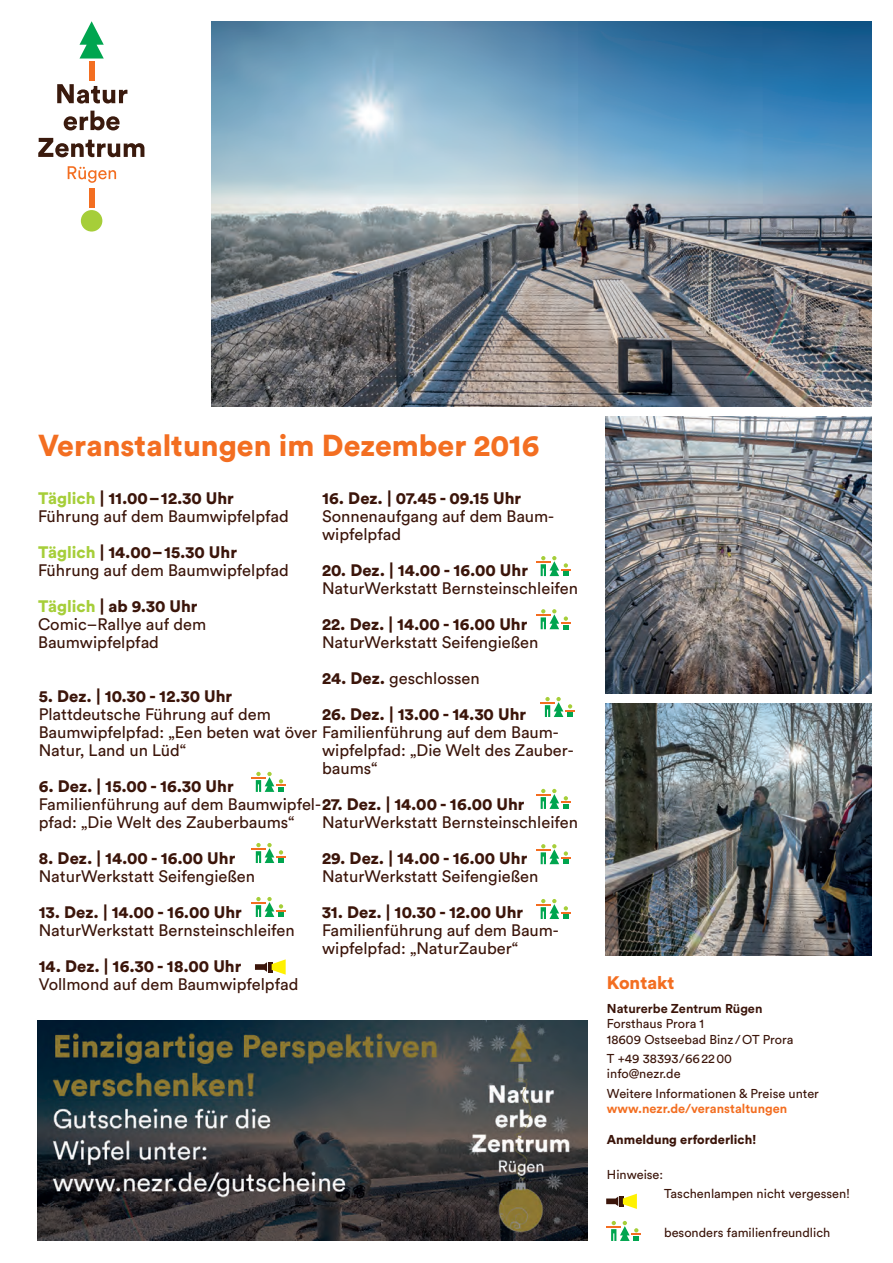
<style>
.page{position:relative;width:893px;height:1263px;background:#fff}
.page>*{position:absolute;margin:0;border:0;box-sizing:border-box;transform-origin:0 0}
.t1{font:900 30px "Circular Pro";color:#f36e21}
.t2{font:900 18px "Circular Pro";color:#f36e21}
.t3{font:16.5px/18px "Circular Pro";color:#3b150a}
.t4{font:900 16.5px "Circular Pro";color:#3b150a}
.t5{font:12.75px/15.3px "Circular Pro";color:#3b150a}
.t6{font:700 12.75px "Circular Pro";color:#f36e21}
.t7{font:900 12.75px "Circular Pro";color:#3b150a}
.t8{font:700 12.75px "Circular Pro";color:#3b150a}
.s1{font-weight:900;color:#a6ce39}
.s2{font-weight:900}
</style>
<div class="page">
<img style="left:211px;top:21px;width:661px;height:385px">
<img style="left:606px;top:417px;width:266px;height:276px">
<svg style="left:606px;top:1194px;width:31px;height:15px"></svg>
<svg style="left:255px;top:959px;width:31px;height:16px"></svg>
<img style="left:606px;top:704px;width:266px;height:251px">
<div style="left:89px;top:61px;width:5px;height:20px;background:#f36e21"></div>
<svg style="left:79px;top:21px;width:25px;height:38px"></svg>
<div style="left:89px;top:188px;width:5px;height:20px;background:#f36e21"></div>
<div style="left:81px;top:210px;width:21px;height:22px;background:#a6ce39;border-radius:50%"></div>
<svg style="left:57px;top:84px;width:70px;height:20px"></svg>
<svg style="left:64px;top:111px;width:56px;height:19px"></svg>
<svg style="left:38px;top:138px;width:106px;height:19px"></svg>
<svg style="left:68px;top:166px;width:48px;height:17px"></svg>
<svg style="left:251px;top:897px;width:35px;height:20px"></svg>
<svg style="left:536px;top:556px;width:34px;height:20px"></svg>
<svg style="left:607px;top:1221px;width:34px;height:20px"></svg>
<svg style="left:251px;top:772px;width:35px;height:20px"></svg>
<svg style="left:540px;top:697px;width:35px;height:20px"></svg>
<svg style="left:251px;top:843px;width:35px;height:20px"></svg>
<svg style="left:536px;top:609px;width:34px;height:20px"></svg>
<svg style="left:536px;top:844px;width:34px;height:20px"></svg>
<svg style="left:536px;top:899px;width:34px;height:20px"></svg>
<svg style="left:536px;top:789px;width:34px;height:20px"></svg>
<img style="left:38px;top:1020px;width:550px;height:221px">
<h1 class="t1" style="left:38px;top:424px;width:502px">Veranstaltungen im Dezember 2016</h1>
<p class="t3" style="left:38px;top:488px;width:252px"><span class="s1">Täglich</span> <span class="s2">| 11.00–12.30 Uhr<br></span>Führung auf dem Baumwipfelpfad</p>
<p class="t3" style="left:38px;top:542px;width:252px"><span class="s1">Täglich</span> <span class="s2">| 14.00–15.30 Uhr<br></span>Führung auf dem Baumwipfelpfad</p>
<p class="t3" style="left:38px;top:597px;width:170px"><span class="s1">Täglich</span> <span class="s2">| ab 9.30 Uhr<br></span>Comic–Rallye auf dem<br>Baumwipfelpfad</p>
<p class="t4" style="left:322px;top:487px;width:201px">16. Dez. | 07.45 - 09.15 Uhr</p>
<p class="t3" style="left:322px;top:507px;width:234px">Sonnenaufgang auf dem Baum&shy;wipfelpfad</p>
<p class="t4" style="left:322px;top:559px;width:207px">20. Dez. | 14.00 - 16.00 Uhr</p>
<p class="t3" style="left:322px;top:579px;width:257px">NaturWerkstatt Bernsteinschleifen</p>
<p class="t4" style="left:322px;top:613px;width:207px">22. Dez. | 14.00 - 16.00 Uhr</p>
<p class="t3" style="left:322px;top:633px;width:218px">NaturWerkstatt Seifengießen</p>
<p class="t3" style="left:322px;top:669px;width:159px"><span class="s2">24. Dez.</span> geschlossen</p>
<p class="t4" style="left:322px;top:703px;width:206px">26. Dez. | 13.00 - 14.30 Uhr</p>
<p class="t3" style="left:322px;top:741px;width:253px">wipfelpfad: „Die Welt des Zauber&shy;baums“</p>
<p class="t4" style="left:39px;top:685px;width:195px">5. Dez. | 10.30 - 12.30 Uhr</p>
<p class="t3" style="left:39px;top:704px;width:522px">Plattdeutsche Führung auf dem<br>Baumwipfelpfad: „Een beten wat över Familienführung auf dem Baum-<br>Natur, Land un Lüd“</p>
<p class="t3" style="left:39px;top:776px;width:487px"><span class="s2">6. Dez. | 15.00 - 16.30 Uhr<br></span>Familienführung auf dem Baumwipfel-<span class="s2">27. Dez. | 14.00 - 16.00 Uhr </span>pfad: „Die Welt des Zauberbaums“</p>
<p class="t4" style="left:39px;top:847px;width:198px">8. Dez. | 14.00 - 16.00 Uhr</p>
<p class="t3" style="left:39px;top:867px;width:218px">NaturWerkstatt Seifengießen</p>
<p class="t4" style="left:39px;top:901px;width:205px">13. Dez. | 14.00 - 16.00 Uhr</p>
<p class="t3" style="left:39px;top:921px;width:257px">NaturWerkstatt Bernsteinschleifen</p>
<p class="t4" style="left:39px;top:955px;width:204px">14. Dez. | 16.30 - 18.00 Uhr</p>
<p class="t3" style="left:39px;top:975px;width:261px">Vollmond auf dem Baumwipfelpfad</p>
<p class="t3" style="left:322px;top:813px;width:257px">NaturWerkstatt Bernsteinschleifen</p>
<p class="t4" style="left:322px;top:847px;width:207px">29. Dez. | 14.00 - 16.00 Uhr</p>
<p class="t3" style="left:322px;top:867px;width:218px">NaturWerkstatt Seifengießen</p>
<p class="t4" style="left:322px;top:901px;width:203px">31. Dez. | 10.30 - 12.00 Uhr</p>
<p class="t3" style="left:322px;top:921px;width:238px">Familienführung auf dem Baum&shy;wipfelpfad: „NaturZauber“</p>
<p class="t2" style="left:607px;top:970px;width:69px">Kontakt</p>
<p class="t8" style="left:607px;top:1000px;width:157px">Naturerbe Zentrum Rügen</p>
<p class="t5" style="left:607px;top:1016px;width:188px">Forsthaus Prora 1<br>18609 Ostseebad Binz /OT Prora</p>
<p class="t5" style="left:607px;top:1050px;width:127px">T +49 38393/662200 info@nezr.de</p>
<p class="t5" style="left:607px;top:1085px;width:213px">Weitere Informationen &amp; Preise unter</p>
<p class="t6" style="left:607px;top:1100px;width:182px">www.nezr.de/veranstaltungen</p>
<p class="t7" style="left:607px;top:1130px;width:151px">Anmeldung erforderlich!</p>
<p class="t5" style="left:607px;top:1166px;width:58px">Hinweise:</p>
<p class="t5" style="left:664px;top:1186px;width:188px">Taschenlampen nicht vergessen!</p>
<p class="t5" style="left:664px;top:1225px;width:168px">besonders familienfreundlich</p>
</div>
